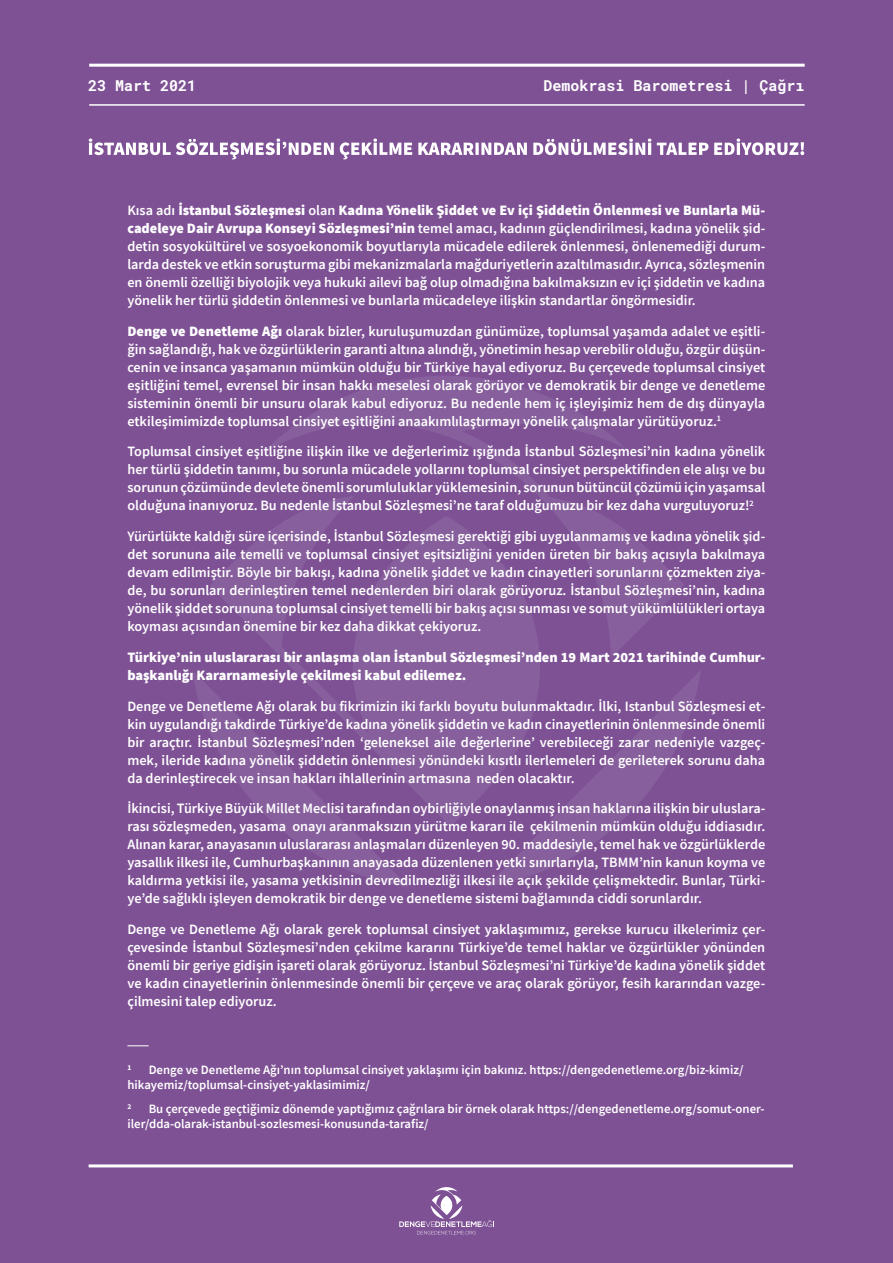
<style>
.page{position:relative;width:893px;height:1263px;background:#7e5195}
.page>*{position:absolute;margin:0;border:0;box-sizing:border-box;transform-origin:0 0}
.t1{font:700 15px "Roboto Mono";color:#fff}
.t2{font:600 14.25px/18px "Source Sans Pro";color:#fff;text-align:justify}
.t3{font:900 14.25px/18px "Source Sans Pro";color:#fff}
.t4{font:600 12.75px/15.3px "Source Sans Pro";color:#fff}
.t5{font:700 7.5px "Source Sans Pro";color:#fff}
.s1{font-weight:900}
</style>
<div class="page">
<hr style="left:89px;top:1164px;width:704px;height:3px;background:#fff">
<hr style="left:89px;top:64px;width:716px;height:3px;background:#fff">
<hr style="left:89px;top:104px;width:716px;height:2px;background:#fff">
<svg style="left:399px;top:1187px;width:95px;height:48px"></svg>
<svg style="left:193px;top:672px;width:215px;height:215px"></svg>
<svg style="left:209px;top:537px;width:331px;height:290px;fill:#875f9d"></svg>
<svg style="left:486px;top:670px;width:214px;height:216px"></svg>
<svg style="left:263px;top:376px;width:421px;height:282px"></svg>
<svg style="left:127px;top:1045px;width:22px;height:1px"></svg>
<svg style="left:89px;top:139px;width:715px;height:20px"></svg>
<p class="t1" style="left:88px;top:75px;width:109px">23 Mart 2021</p>
<p class="t1" style="left:544px;top:75px;width:263px">Demokrasi Barometresi | Çağrı</p>
<p class="t2" style="left:127px;top:201px;width:639px">Kısa adı <span class="s1">İstanbul Sözleşmesi</span> olan <span class="s1">Kadına Yönelik Şiddet ve Ev içi Şiddetin Önlenmesi ve Bunlarla Mü&shy;cadeleye Dair Avrupa Konseyi Sözleşmesi’nin</span> temel amacı, kadının güçlendirilmesi, kadına yönelik şid&shy;detin sosyokültürel ve sosyoekonomik boyutlarıyla mücadele edilerek önlenmesi, önlenemediği durum&shy;larda destek ve etkin soruşturma gibi mekanizmalarla mağduriyetlerin azaltılmasıdır. Ayrıca, sözleşmenin en önemli özelliği biyolojik veya hukuki ailevi bağ olup olmadığına bakılmaksızın ev içi şiddetin ve kadına yönelik her türlü şiddetin önlenmesi ve bunlarla mücadeleye ilişkin standartlar öngörmesidir.</p>
<p class="t2" style="left:127px;top:322px;width:639px"><span class="s1">Denge ve Denetleme Ağı</span> olarak bizler, kuruluşumuzdan günümüze, toplumsal yaşamda adalet ve eşitli&shy;ğin sağlandığı, hak ve özgürlüklerin garanti altına alındığı, yönetimin hesap verebilir olduğu, özgür düşün&shy;cenin ve insanca yaşamanın mümkün olduğu bir Türkiye hayal ediyoruz. Bu çerçevede toplumsal cinsiyet eşitliğini temel, evrensel bir insan hakkı meselesi olarak görüyor ve demokratik bir denge ve denetleme sisteminin önemli bir unsuru olarak kabul ediyoruz. Bu nedenle hem iç işleyişimiz hem de dış dünyayla etkileşimimizde toplumsal cinsiyet eşitliğini anaakımlılaştırmayı yönelik çalışmalar yürütüyoruz.<sup>1</sup></p>
<p class="t2" style="left:127px;top:442px;width:639px">Toplumsal cinsiyet eşitliğine ilişkin ilke ve değerlerimiz ışığında İstanbul Sözleşmesi’nin kadına yönelik her türlü şiddetin tanımı, bu sorunla mücadele yollarını toplumsal cinsiyet perspektifinden ele alışı ve bu sorunun çözümünde devlete önemli sorumluluklar yüklemesinin, sorunun bütüncül çözümü için yaşamsal olduğuna inanıyoruz. Bu nedenle İstanbul Sözleşmesi’ne taraf olduğumuzu bir kez daha vurguluyoruz!<sup>2</sup></p>
<p class="t2" style="left:127px;top:527px;width:639px">Yürürlükte kaldığı süre içerisinde, İstanbul Sözleşmesi gerektiği gibi uygulanmamış ve kadına yönelik şid&shy;det sorununa aile temelli ve toplumsal cinsiyet eşitsizliğini yeniden üreten bir bakış açısıyla bakılmaya devam edilmiştir. Böyle bir bakışı, kadına yönelik şiddet ve kadın cinayetleri sorunlarını çözmekten ziya&shy;de, bu sorunları derinleştiren temel nedenlerden biri olarak görüyoruz. İstanbul Sözleşmesi’nin, kadına yönelik şiddet sorununa toplumsal cinsiyet temelli bir bakış açısı sunması ve somut yükümlülükleri ortaya koyması açısından önemine bir kez daha dikkat çekiyoruz.</p>
<p class="t3" style="left:127px;top:648px;width:639px">Türkiye’nin uluslararası bir anlaşma olan İstanbul Sözleşmesi’nden 19 Mart 2021 tarihinde Cumhur&shy;başkanlığı Kararnamesiyle çekilmesi kabul edilemez.</p>
<p class="t2" style="left:127px;top:697px;width:639px">Denge ve Denetleme Ağı olarak bu fikrimizin iki farklı boyutu bulunmaktadır. İlki, Istanbul Sözleşmesi et&shy;kin uygulandığı takdirde Türkiye’de kadına yönelik şiddetin ve kadın cinayetlerinin önlenmesinde önemli bir araçtır. İstanbul Sözleşmesi’nden ‘geleneksel aile değerlerine’ verebileceği zarar nedeniyle vazgeç&shy;mek, ileride kadına yönelik şiddetin önlenmesi yönündeki kısıtlı ilerlemeleri de gerileterek sorunu daha da derinleştirecek ve insan hakları ihlallerinin artmasına neden olacaktır.</p>
<p class="t2" style="left:127px;top:799px;width:639px">İkincisi, Türkiye Büyük Millet Meclisi tarafından oybirliğiyle onaylanmış insan haklarına ilişkin bir uluslara&shy;rası sözleşmeden, yasama onayı aranmaksızın yürütme kararı ile çekilmenin mümkün olduğu iddiasıdır.<br>Alınan karar, anayasanın uluslararası anlaşmaları düzenleyen 90. maddesiyle, temel hak ve özgürlüklerde yasallık ilkesi ile, Cumhurbaşkanının anayasada düzenlenen yetki sınırlarıyla, TBMM’nin kanun koyma ve kaldırma yetkisi ile, yasama yetkisinin devredilmezliği ilkesi ile açık şekilde çelişmektedir. Bunlar, Türki&shy;ye’de sağlıklı işleyen demokratik bir denge ve denetleme sistemi bağlamında ciddi sorunlardır.</p>
<p class="t2" style="left:127px;top:920px;width:639px">Denge ve Denetleme Ağı olarak gerek toplumsal cinsiyet yaklaşımımız, gerekse kurucu ilkelerimiz çer&shy;çevesinde İstanbul Sözleşmesi’nden çekilme kararını Türkiye’de temel haklar ve özgürlükler yönünden önemli bir geriye gidişin işareti olarak görüyoruz. İstanbul Sözleşmesi’ni Türkiye’de kadına yönelik şiddet ve kadın cinayetlerinin önlenmesinde önemli bir çerçeve ve araç olarak görüyor, fesih kararından vazge&shy;çilmesini talep ediyoruz.</p>
<p class="t4" style="left:127px;top:1062px;width:617px;text-indent:21px">Denge ve Denetleme Ağı’nın toplumsal cinsiyet yaklaşımı için bakınız. https://dengedenetleme.org/biz-kimiz/ hikayemiz/toplumsal-cinsiyet-yaklasimimiz/</p>
<p class="t5" style="left:127px;top:1101px;width:5px">2</p>
<p class="t5" style="left:127px;top:1062px;width:5px">1</p>
<p class="t4" style="left:127px;top:1101px;width:639px;text-indent:21px">Bu çerçevede geçtiğimiz dönemde yaptığımız çağrılara bir örnek olarak https://dengedenetleme.org/somut-oner&shy;iler/dda-olarak-istanbul-sozlesmesi-konusunda-tarafiz/</p>
</div>
